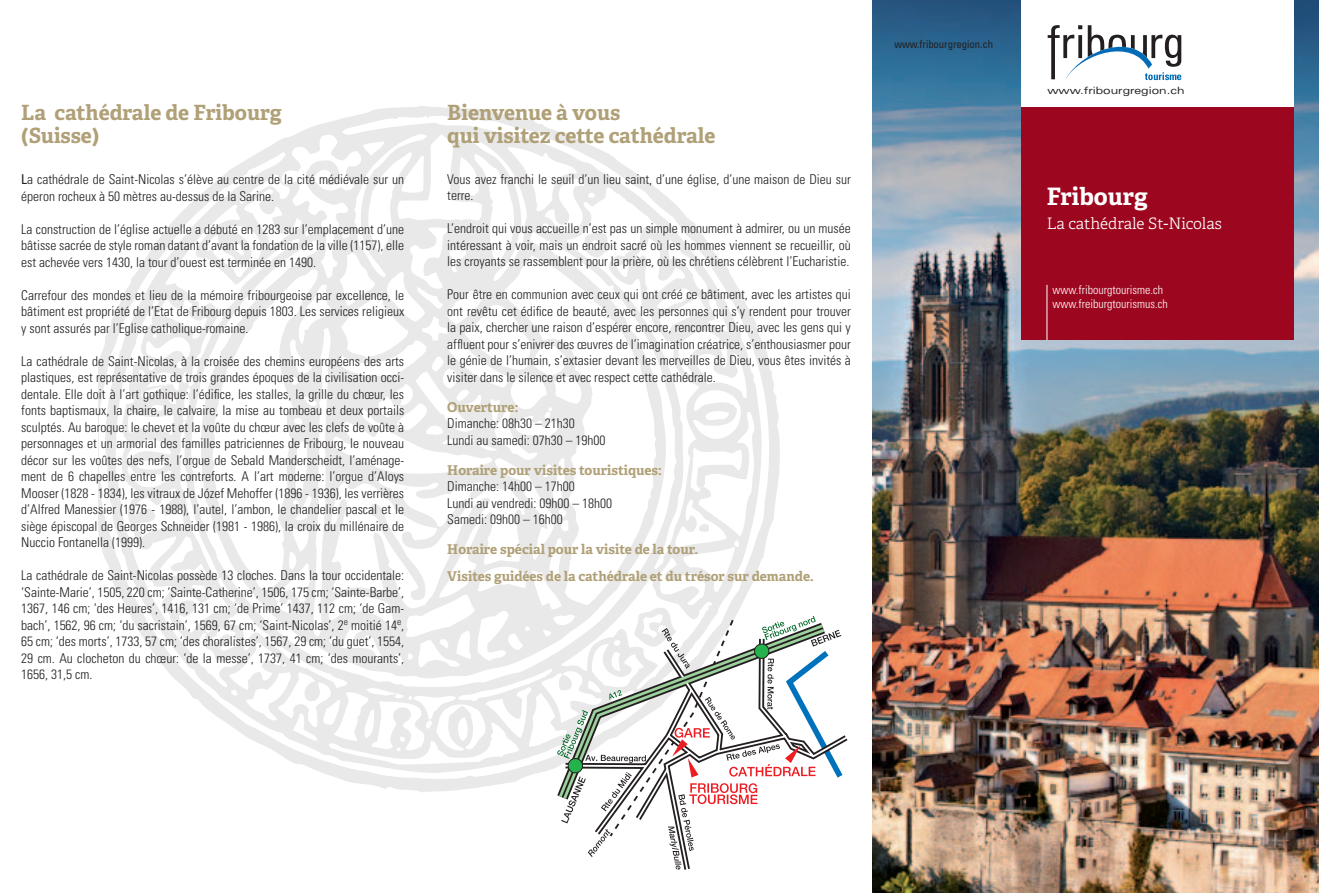
<style>
.page{position:relative;width:1319px;height:893px;background:#fff}
.page>*{position:absolute;margin:0;border:0;box-sizing:border-box;transform-origin:0 0}
.t1{font:700 24px "Adelle Basic";color:#fff}
.t2{font:700 21px/23.1px "Adelle Basic";color:#b0a077}
.t3{font:300 15.75px "Adelle Basic";color:#fff}
.t4{font:300 condensed 13.5px/16.5px "Univers";color:#231f20;text-align:justify}
.t5{font:700 13.5px/27px "Adelle Basic";color:#b0a077}
.t6{font:300 condensed 12px/13.5px "Univers";color:#fff}
.t7{font:condensed 10.8px "Univers";letter-spacing:-.01em;color:#231f20}
.t8{font:expanded 10.05px "Univers";color:#231f20}
.s1{font-weight:400}
</style>
<div class="page">
<img style="left:872px;top:0;width:446px;height:893px">
<div style="left:1020px;top:106px;width:273px;height:234px;background:#9d061f"></div>
<div style="left:1020px;top:0;width:273px;height:106px;background:#fff"></div>
<svg style="left:1047px;top:25px;width:134px;height:55px"></svg>
<hr style="left:1046px;top:285px;width:1px;height:55px;background:#fff">
<svg style="left:99px;top:106px;width:680px;height:687px"></svg>
<svg style="left:250px;top:178px;width:41px;height:24px"></svg>
<svg style="left:687px;top:455px;width:7px;height:9px"></svg>
<svg style="left:237px;top:272px;width:11px;height:11px"></svg>
<svg style="left:608px;top:279px;width:11px;height:11px"></svg>
<svg style="left:396px;top:401px;width:8px;height:8px"></svg>
<svg style="left:177px;top:372px;width:19px;height:25px"></svg>
<svg style="left:182px;top:406px;width:7px;height:5px"></svg>
<svg style="left:314px;top:398px;width:7px;height:10px"></svg>
<svg style="left:489px;top:424px;width:10px;height:9px"></svg>
<svg style="left:546px;top:410px;width:5px;height:3px"></svg>
<svg style="left:215px;top:574px;width:7px;height:8px"></svg>
<svg style="left:471px;top:437px;width:8px;height:9px"></svg>
<svg style="left:368px;top:499px;width:100px;height:103px"></svg>
<svg style="left:558px;top:515px;width:10px;height:8px"></svg>
<svg style="left:731px;top:544px;width:7px;height:6px"></svg>
<svg style="left:231px;top:599px;width:6px;height:6px"></svg>
<svg style="left:202px;top:629px;width:8px;height:7px"></svg>
<svg style="left:279px;top:661px;width:4px;height:6px"></svg>
<svg style="left:271px;top:640px;width:6px;height:6px"></svg>
<svg style="left:426px;top:718px;width:7px;height:4px"></svg>
<svg style="left:445px;top:706px;width:29px;height:47px"></svg>
<svg style="left:523px;top:607px;width:324px;height:263px"></svg>
<h2 class="t2" style="left:21px;top:101px;width:262px">La cathédrale de Fribourg (Suisse)</h2>
<p class="t4" style="left:21px;top:171px;width:384px"><span class="s1">L</span>a cathédrale de Saint-Nicolas s’élève au centre de la cité médiévale sur un éperon rocheux à 50 mètres au-dessus de la Sarine.</p>
<p class="t4" style="left:21px;top:221px;width:384px">La construction de l’église actuelle a débuté en 1283 sur l’emplacement d’une bâtisse sacrée de style roman datant d’avant la fondation de la ville (1157), elle est achevée vers 1430, la tour d’ouest est terminée en 1490.</p>
<p class="t4" style="left:21px;top:287px;width:384px">Carrefour des mondes et lieu de la mémoire fribourgeoise par excellence, le bâtiment est propriété de l’Etat de Fribourg depuis 1803. Les services religieux y sont assurés par l’Eglise catholique-romaine.</p>
<p class="t4" style="left:21px;top:353px;width:384px">La cathédrale de Saint-Nicolas, à la croisée des chemins européens des arts plastiques, est représentative de trois grandes époques de la civilisation occi&shy;dentale. Elle doit à l’art gothique: l’édifice, les stalles, la grille du chœur, les fonts baptismaux, la chaire, le calvaire, la mise au tombeau et deux portails sculptés. Au baroque: le chevet et la voûte du chœur avec les clefs de voûte à personnages et un armorial des familles patriciennes de Fribourg, le nouveau décor sur les voûtes des nefs, l’orgue de Sebald Manderscheidt, l’aménage&shy;ment de 6 chapelles entre les contreforts. A l’art moderne: l’orgue d’Aloys Mooser (1828 - 1834), les vitraux de Józef Mehoffer (1896 - 1936), les verrières d’Alfred Manessier (1976 - 1988), l’autel, l’ambon, le chandelier pascal et le siège épiscopal de Georges Schneider (1981 - 1986), la croix du millénaire de Nuccio Fontanella (1999).</p>
<p class="t4" style="left:21px;top:567px;width:384px">La cathédrale de Saint-Nicolas possède 13 cloches. Dans la tour occidentale: ‘Sainte-Marie’, 1505, 220 cm; ‘Sainte-Catherine’, 1506, 175 cm; ‘Sainte-Barbe’, 1367, 146 cm; ‘des Heures’, 1416, 131 cm; ‘de Prime’ 1437, 112 cm; ‘de Gam&shy;bach’, 1562, 96 cm; ‘du sacristain’, 1569, 67 cm; ‘Saint-Nicolas’, 2<sup>e</sup> moitié 14<sup>e</sup>, 65 cm; ‘des morts’, 1733, 57 cm; ‘des choralistes’, 1567, 29 cm; ‘du guet’, 1554, 29 cm. Au clocheton du chœur: ‘de la messe’, 1737, 41 cm; ‘des mourants’, 1656, 31,5 cm.</p>
<h2 class="t2" style="left:447px;top:102px;width:270px;line-height:22.5px">Bienvenue à vous<br>qui visitez cette cathédrale</h2>
<p class="t4" style="left:447px;top:171px;width:405px">Vous avez franchi le seuil d’un lieu saint, d’une église, d’une maison de Dieu sur terre.</p>
<p class="t4" style="left:447px;top:220px;width:405px">L’endroit qui vous accueille n’est pas un simple monument à admirer, ou un musée intéressant à voir, mais un endroit sacré où les hommes viennent se recueillir, où les croyants se rassemblent pour la prière, où les chrétiens célèbrent l’Eucharistie.</p>
<p class="t4" style="left:447px;top:286px;width:405px">Pour être en communion avec ceux qui ont créé ce bâtiment, avec les artistes qui ont revêtu cet édifice de beauté, avec les personnes qui s’y rendent pour trouver la paix, chercher une raison d’espérer encore, rencontrer Dieu, avec les gens qui y affluent pour s’enivrer des œuvres de l’imagination créatrice, s’enthousiasmer pour le génie de l’humain, s’extasier devant les merveilles de Dieu, vous êtes invités à visiter dans le silence et avec respect cette cathédrale.</p>
<p class="t5" style="left:447px;top:394px;width:73px">Ouverture:</p>
<p class="t4" style="left:447px;top:415px;width:160px">Dimanche: 08h30 – 21h30<br>Lundi au samedi: 07h30 – 19h00</p>
<p class="t5" style="left:447px;top:457px;width:216px">Horaire pour visites touristiques:</p>
<p class="t4" style="left:447px;top:478px;width:166px;text-align:left">Dimanche: 14h00 – 17h00<br>Lundi au vendredi: 09h00 – 18h00<br>Samedi: 09h00 – 16h00</p>
<p class="t5" style="left:447px;top:536px;width:368px">Horaire spécial pour la visite de la tour.<br>Visites guidées de la cathédrale et du trésor sur demande.</p>
<p class="t7" style="left:894px;top:38px;width:100px">www.fribourgregion.ch</p>
<p class="t8" style="left:1047px;top:85px;width:139px">www.fribourgregion.ch</p>
<h1 class="t1" style="left:1046px;top:181px;width:102px">Fribourg</h1>
<p class="t3" style="left:1046px;top:214px;width:177px">La cathédrale St-Nicolas</p>
<p class="t6" style="left:1052px;top:283px;width:117px">www.fribourgtourisme.ch www.freiburgtourismus.ch</p>
</div>
